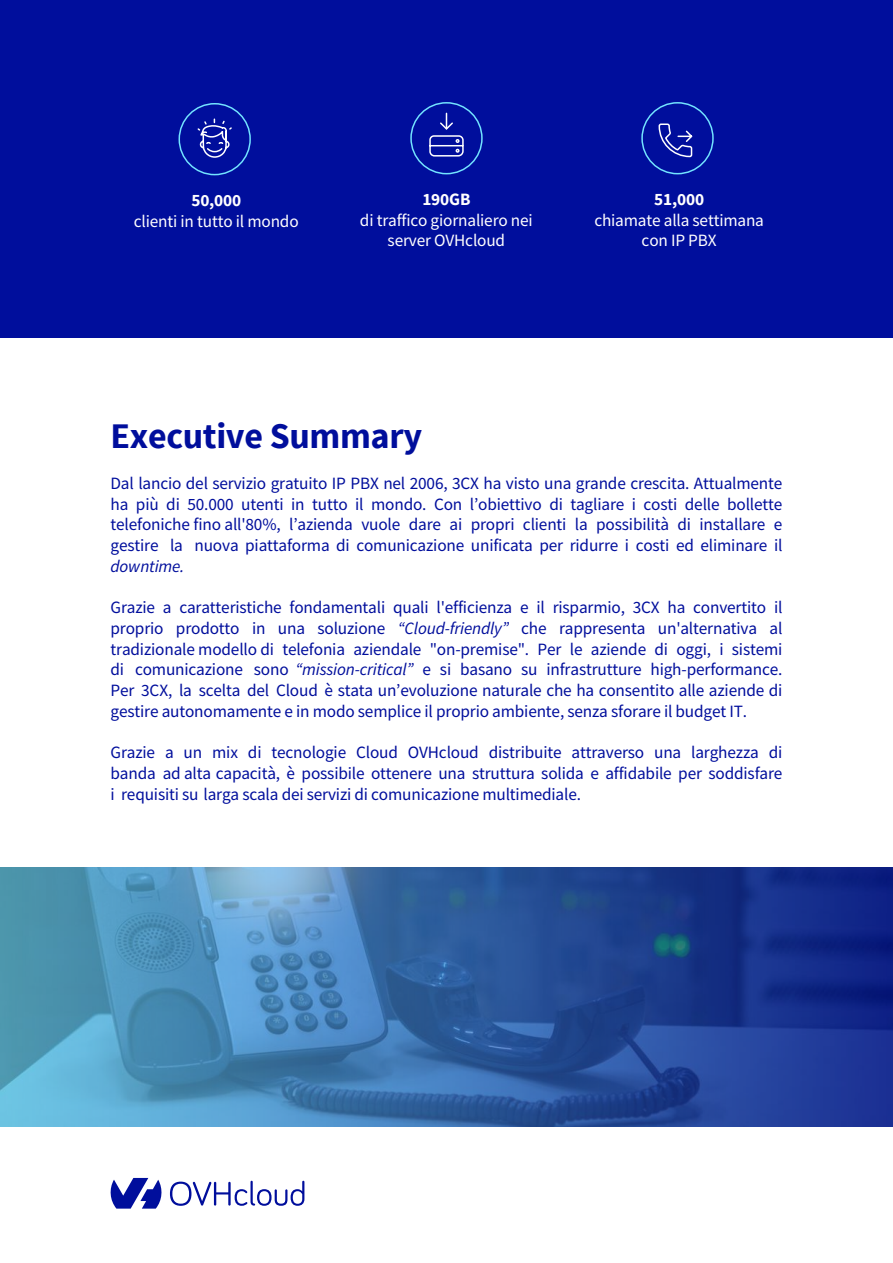
<style>
.page{position:relative;width:893px;height:1263px;background:#fff}
.page>*{position:absolute;margin:0;border:0;box-sizing:border-box;transform-origin:0 0}
.t1{font:700 36px "Source Sans Pro";letter-spacing:-.01em;color:#000e9c}
.t2{font:17.25px/20.7px "Source Sans Pro";letter-spacing:-.01em;color:#000e9c;text-align:justify}
.t3{font:17.25px/20.7px "Source Sans Pro";letter-spacing:-.01em;color:#fff;text-align:center}
.t4{font:700 17.25px "Source Sans Pro";letter-spacing:-.01em;color:#fff}
.t5{font:italic 17.25px "Source Sans Pro";letter-spacing:-.01em;color:#000e9c}
.s1{font-style:italic}
</style>
<div class="page">
<svg style="left:0;top:867px;width:893px;height:260px;background:#3667a5"></svg>
<div style="left:0;top:0;width:893px;height:337px;background:#000e9c"></div>
<div style="left:410px;top:102px;width:73px;height:72px;border:2px solid #73e3ff;border-radius:50%"></div>
<svg style="left:429px;top:113px;width:35px;height:44px"></svg>
<div style="left:641px;top:102px;width:73px;height:72px;border:2px solid #73e3ff;border-radius:50%"></div>
<svg style="left:658px;top:123px;width:35px;height:35px"></svg>
<svg style="left:110px;top:1178px;width:52px;height:30px"></svg>
<svg style="left:170px;top:1181px;width:134px;height:25px"></svg>
<div style="left:178px;top:103px;width:73px;height:72px;border:2px solid #73e3ff;border-radius:50%"></div>
<svg style="left:197px;top:118px;width:35px;height:40px"></svg>
<p class="t4" style="left:191px;top:189px;width:51px">50,000</p>
<p class="t3" style="left:134px;top:210px;width:166px">clienti in tutto il mondo</p>
<p class="t4" style="left:422px;top:188px;width:50px">190GB</p>
<p class="t3" style="left:360px;top:210px;width:174px">di traffico giornaliero nei server OVHcloud</p>
<p class="t4" style="left:654px;top:188px;width:51px">51,000</p>
<p class="t3" style="left:594px;top:210px;width:171px">chiamate alla settimana con IP PBX</p>
<h1 class="t1" style="left:111px;top:413px;width:313px">Executive Summary</h1>
<p class="t2" style="left:111px;top:473px;width:673px">Dal lancio del servizio gratuito IP PBX nel 2006, 3CX ha visto una grande crescita. Attualmente ha più di 50.000 utenti in tutto il mondo. Con l’obiettivo di tagliare i costi delle bollette telefoniche fino all'80%, l’azienda vuole dare ai propri clienti la possibilità di installare e gestire la nuova piattaforma di comunicazione unificata per ridurre i costi ed eliminare il</p>
<p class="t5" style="left:111px;top:555px;width:75px">downtime.</p>
<p class="t2" style="left:111px;top:597px;width:673px">Grazie a caratteristiche fondamentali quali l'efficienza e il risparmio, 3CX ha convertito il proprio prodotto in una soluzione <span class="s1">“Cloud-friendly”</span> che rappresenta un'alternativa al tradizionale modello di telefonia aziendale "on-premise". Per le aziende di oggi, i sistemi di comunicazione sono <span class="s1">“mission-critical”</span> e si basano su infrastrutture high-performance.<br>Per 3CX, la scelta del Cloud è stata un’evoluzione naturale che ha consentito alle aziende di gestire autonomamente e in modo semplice il proprio ambiente, senza sforare il budget IT.</p>
<p class="t2" style="left:111px;top:742px;width:673px">Grazie a un mix di tecnologie Cloud OVHcloud distribuite attraverso una larghezza di banda ad alta capacità, è possibile ottenere una struttura solida e affidabile per soddisfare i requisiti su larga scala dei servizi di comunicazione multimediale.</p>
</div>
